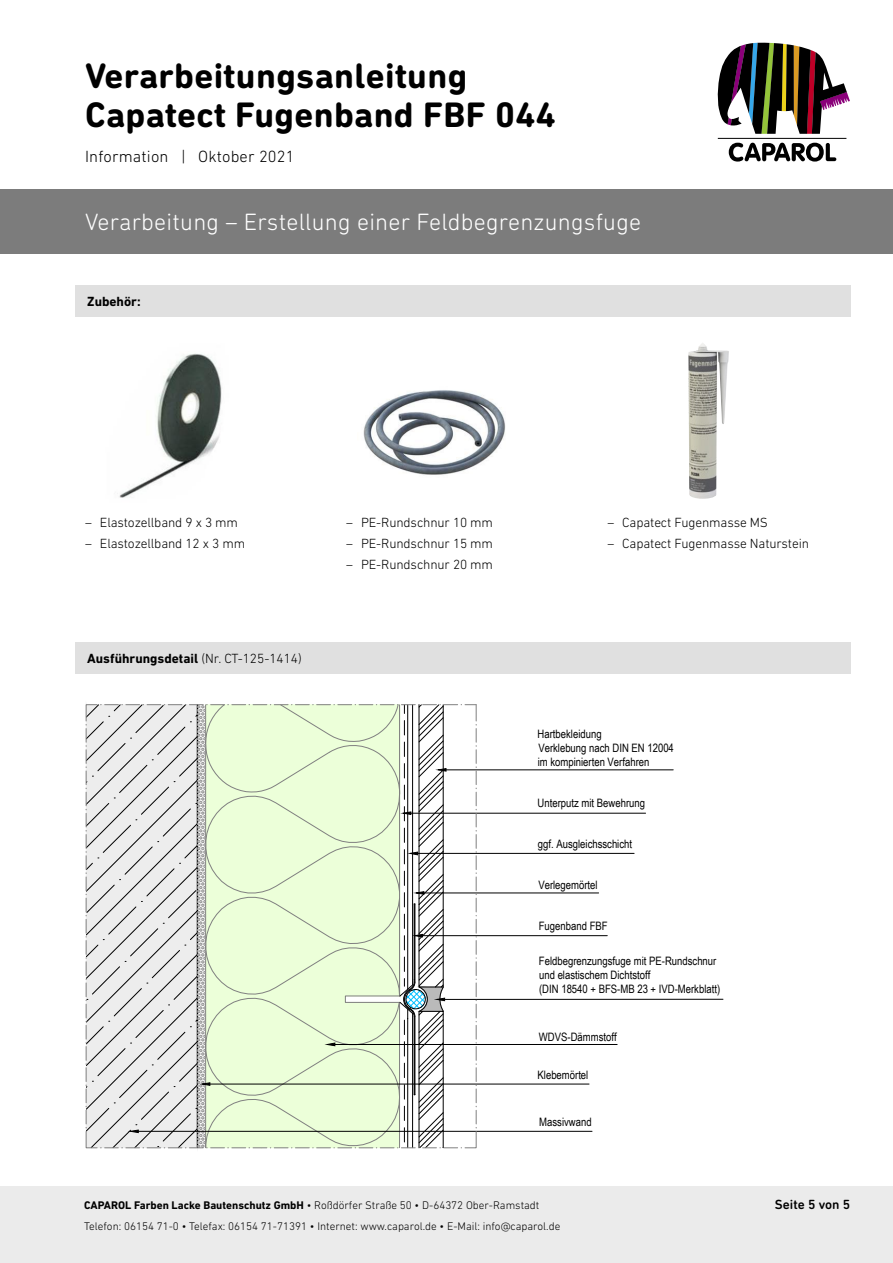
<style>
.page{position:relative;width:893px;height:1263px;background:#fff}
.page>*{position:absolute;margin:0;border:0;box-sizing:border-box;transform-origin:0 0}
.t1{font:700 36px "DIN Next Rounded LT Pro";letter-spacing:.01em;color:#000}
.t2{font:300 24px "DIN Next Rounded LT Pro";letter-spacing:.01em;color:#fff}
.t3{font:700 24px "DIN Next Rounded LT Pro";letter-spacing:.01em;color:#fff}
.t4{font:18.6px "Arial";color:#000}
.t5{font:300 16.5px "DIN Next LT Pro";letter-spacing:.01em;color:#000}
.Einleitungstext_Bold{font:300 13.5px "DIN Next LT Pro";letter-spacing:-.01em;color:#000}
.Einleitungstext_Bold-2{font:700 13.5px "DIN Next LT Pro";color:#000}
.t6{font:500 13.5px "DIN Next Rounded LT Pro";color:#000}
.t7{font:13.2px "Arial Narrow";color:#000}
.t8{font:11.55px/14.1px "Arial Narrow";color:#000}
.t9{font:300 11.25px "DIN Next LT Pro";color:#000}
.s1{font-weight:300}
.s2{font-weight:700}
</style>
<div class="page">
<div style="left:0;top:1186px;width:893px;height:77px;background:#ebebeb"></div>
<svg style="left:729px;top:143px;width:107px;height:19px"></svg>
<hr style="left:718px;top:138px;width:128px;height:1px;background:#000">
<svg style="left:717px;top:43px;width:133px;height:91px"></svg>
<div style="left:0;top:189px;width:893px;height:65px;background:#7c7c7c"></div>
<div style="left:75px;top:285px;width:775px;height:31px;background:#e0e0e0"></div>
<div style="left:75px;top:642px;width:775px;height:32px;background:#e0e0e0"></div>
<img style="left:119px;top:353px;width:103px;height:145px">
<img style="left:363px;top:390px;width:143px;height:85px">
<img style="left:688px;top:343px;width:41px;height:156px">
<svg style="left:85px;top:704px;width:639px;height:446px"></svg>
<p class="t1" style="left:85px;top:55px;width:384px">Verarbeitungsanleitung</p>
<p class="t1" style="left:85px;top:94px;width:472px">Capatect Fugenband FBF 044</p>
<p class="t5" style="left:85px;top:146px;width:211px">Information | Oktober 2021</p>
<p class="t3" style="left:85px;top:198px;width:256px">Verarbeitungsanleitung</p>
<p class="t2" style="left:85px;top:208px;width:558px">Verarbeitung – Erstellung einer Feldbegrenzungsfuge</p>
<p class="Einleitungstext_Bold-2" style="left:87px;top:293px;width:55px">Zubehör:</p>
<p class="Einleitungstext_Bold" style="left:85px;top:514px;width:154px">– Elastozellband 9 x 3 mm</p>
<p class="Einleitungstext_Bold" style="left:85px;top:535px;width:162px">– Elastozellband 12 x 3 mm</p>
<p class="t4" style="left:82px;top:641px;width:142px">Detailausführung</p>
<p class="Einleitungstext_Bold-2" style="left:87px;top:650px;width:216px">Ausführungsdetail <span class="s1">(Nr. CT-125-1414)</span></p>
<p class="Einleitungstext_Bold" style="left:346px;top:514px;width:148px">– PE-Rundschnur 10 mm</p>
<p class="Einleitungstext_Bold" style="left:346px;top:535px;width:148px">– PE-Rundschnur 15 mm</p>
<p class="Einleitungstext_Bold" style="left:346px;top:556px;width:148px">– PE-Rundschnur 20 mm</p>
<p class="Einleitungstext_Bold" style="left:607px;top:514px;width:162px">– Capatect Fugenmasse MS</p>
<p class="Einleitungstext_Bold" style="left:607px;top:535px;width:203px">– Capatect Fugenmasse Naturstein</p>
<p class="t8" style="left:538px;top:726px;width:138px">Hartbekleidung<br>Verklebung nach DIN EN 12004 im kompinierten Verfahren</p>
<p class="t8" style="left:538px;top:796px;width:109px">Unterputz mit Bewehrung</p>
<p class="t8" style="left:538px;top:836px;width:96px">ggf. Ausgleichsschicht</p>
<p class="t8" style="left:538px;top:877px;width:61px">Verlegemörtel</p>
<p class="t8" style="left:539px;top:918px;width:70px">Fugenband FBF</p>
<p class="t8" style="left:539px;top:953px;width:183px">Feldbegrenzungsfuge mit PE-Rundschnur und elastischem Dichtstoff<br>(DIN 18540 + BFS-MB 23 + IVD-Merkblatt)</p>
<p class="t8" style="left:539px;top:1029px;width:79px">WDVS-Dämmstoff</p>
<p class="t8" style="left:538px;top:1068px;width:52px">Klebemörtel</p>
<p class="t8" style="left:539px;top:1114px;width:54px">Massivwand</p>
<p class="t9" style="left:84px;top:1199px;width:457px"><span class="s2">CAPAROL Farben Lacke Bautenschutz GmbH</span> • Roßdörfer Straße 50 • D-64372 Ober-Ramstadt</p>
<p class="t9" style="left:84px;top:1220px;width:478px">Telefon: 06154 71-0 • Telefax: 06154 71-71391 • Internet: www.caparol.de • E-Mail: info@caparol.de</p>
<p class="t7" style="left:71px;top:1210px;width:80px">Fugenband FBF</p>
<p class="t6" style="left:775px;top:1197px;width:77px">Seite 5 von 5</p>
</div>
